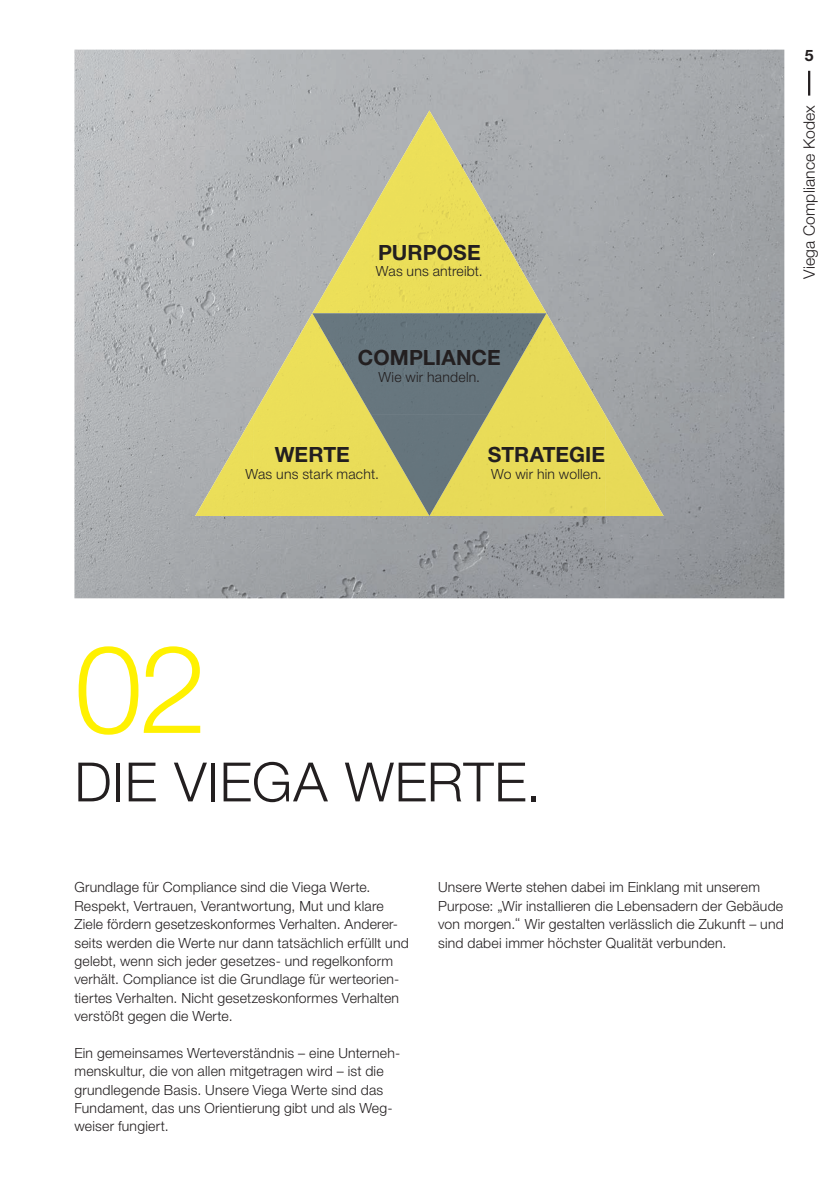
<style>
.page{position:relative;width:834px;height:1181px;background:#fff}
.page>*{position:absolute;margin:0;border:0;box-sizing:border-box;transform-origin:0 0}
.t1{font:122.5px "M Ying Hei PR Cfor Viega W3";color:#fff101}
.t2{font:54.25px "M Ying Hei PR Cfor Viega W3";letter-spacing:.01em;color:#231f20}
.t3{font:21px "M Ying Hei PR Cfor Viega W7";color:#231f20}
.t4{font:15.75px "M Ying Hei PR Cfor Viega W3";letter-spacing:.01em;color:#231f20}
.t5{font:15.75px "M Ying Hei PR Cfor Viega W7";color:#231f20}
.t6{font:14px/18.4px "M Ying Hei PR Cfor Viega W3";letter-spacing:.015em;color:#231f20}
</style>
<div class="page">
<img style="left:74px;top:50px;width:710px;height:548px">
<img style="left:370px;top:110px;width:118px;height:203px">
<img style="left:312px;top:212px;width:59px;height:101px">
<img style="left:487px;top:212px;width:59px;height:101px">
<img style="left:253px;top:313px;width:117px;height:203px">
<img style="left:195px;top:414px;width:59px;height:102px">
<img style="left:488px;top:313px;width:117px;height:203px">
<img style="left:605px;top:415px;width:58px;height:101px">
<img style="left:312px;top:313px;width:234px;height:102px">
<img style="left:371px;top:414px;width:117px;height:102px">
<hr style="left:807px;top:71px;width:3px;height:25px;background:#231f20">
<h3 class="t3" style="left:378px;top:239px;width:104px">PURPOSE</h3>
<p class="t6" style="left:376px;top:262px;width:108px">Was uns antreibt.</p>
<h3 class="t3" style="left:358px;top:344px;width:144px">COMPLIANCE</h3>
<p class="t6" style="left:378px;top:367px;width:103px">Wie wir handeln.</p>
<h3 class="t3" style="left:274px;top:441px;width:77px">WERTE</h3>
<p class="t6" style="left:245px;top:464px;width:135px">Was uns stark macht.</p>
<h3 class="t3" style="left:488px;top:441px;width:119px">STRATEGIE</h3>
<p class="t6" style="left:491px;top:464px;width:112px">Wo wir hin wollen.</p>
<p class="t5" style="left:804px;top:46px;width:10px">5</p>
<p class="t4" style="left:799px;top:279px;width:175px;rotate:-90deg">Viega Compliance Kodex</p>
<h1 class="t1" style="left:74px;top:614px;width:134px">02</h1>
<h2 class="t2" style="left:74px;top:749px;width:468px">DIE VIEGA WERTE.</h2>
<p class="t6" style="left:74px;top:878px;width:336px">Grundlage für Compliance sind die Viega Werte.<br>Respekt, Vertrauen, Verantwortung, Mut und klare Ziele fördern gesetzeskonformes Verhalten. Anderer&shy;seits werden die Werte nur dann tatsächlich erfüllt und gelebt, wenn sich jeder gesetzes- und regelkonform verhält. Compliance ist die Grundlage für werteorien&shy;tiertes Verhalten. Nicht gesetzeskonformes Verhalten verstößt gegen die Werte.</p>
<p class="t6" style="left:74px;top:1043px;width:327px">Ein gemeinsames Werteverständnis – eine Unterneh&shy;menskultur, die von allen mitgetragen wird – ist die grundlegende Basis. Unsere Viega Werte sind das Fundament, das uns Orientierung gibt und als Weg&shy;weiser fungiert.</p>
<p class="t6" style="left:438px;top:878px;width:347px">Unsere Werte stehen dabei im Einklang mit unserem Purpose: „Wir installieren die Lebensadern der Gebäude von morgen.“ Wir gestalten verlässlich die Zukunft – und sind dabei immer höchster Qualität verbunden.</p>
</div>
